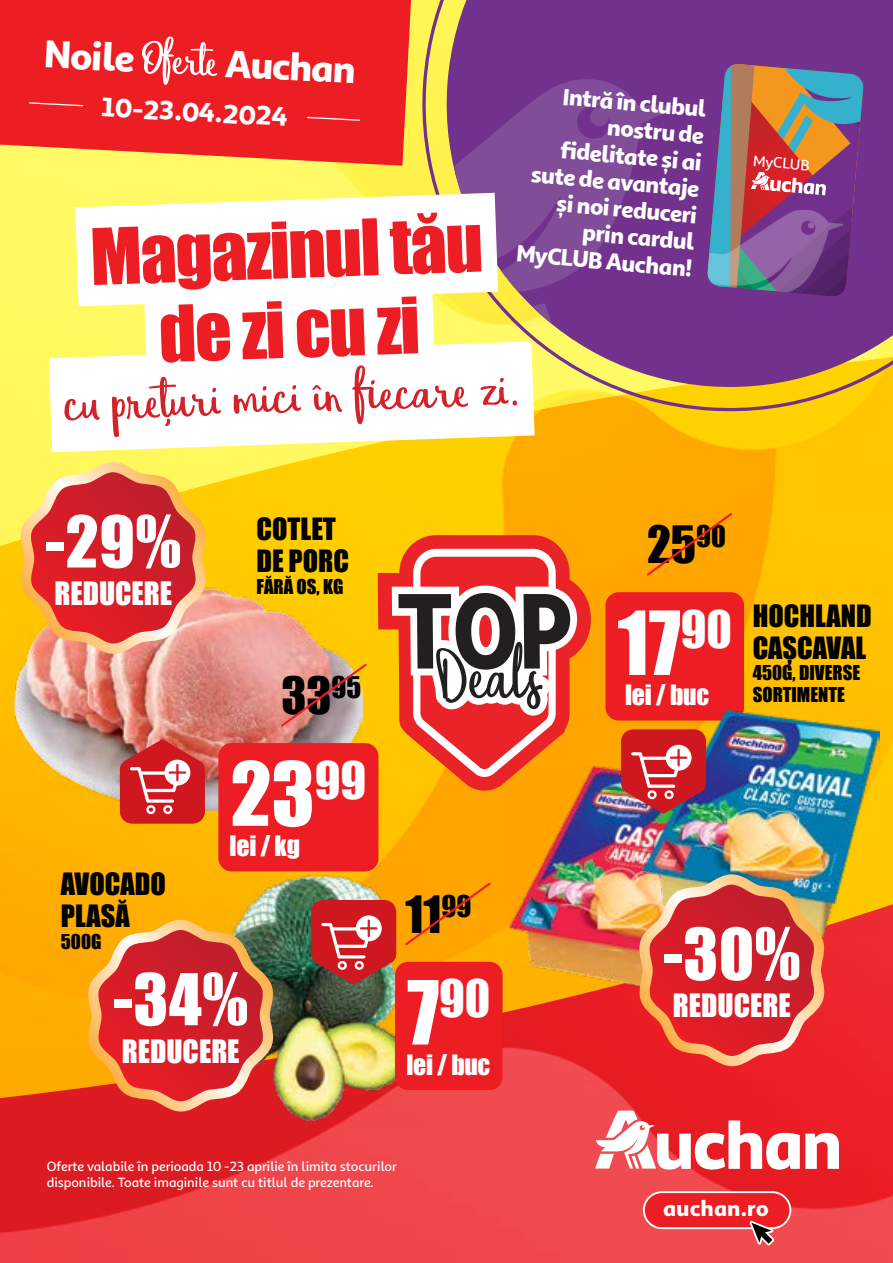
<style>
.page{position:relative;width:893px;height:1263px;background:#fff}
.page>*{position:absolute;margin:0;border:0;box-sizing:border-box;transform-origin:0 0}
.t1{font:81.6px "Impact";color:#fff}
.t2{font:72px/79.5px "Impact";color:#ed1d24;text-align:center}
.t3{font:65.85px "Impact";color:#fff}
.t4{font:60px "Eufoniem U Two";color:#d2232a}
.t5{font:47.55px "Impact";color:#fff}
.t6{font:47.25px "Impact";color:#000}
.t7{font:900 39px "Sana Sans Alt";color:#fff}
.t8{font:29.55px "Impact";color:#fff}
.t9{font:28.2px/32.2px "Impact";color:#000}
.t10{font:900 27px "Sana Sans Alt";color:#fff}
.t11{font:25.8px "Impact";letter-spacing:-.01em;color:#fff}
.t12{font:900 23.7px/26.7px "Sana Sans Alt";color:#fff;text-align:right}
.t13{font:900 22.5px "Sana Sans Alt";color:#fff}
.t14{font:18.75px/21.5px "Impact";color:#000}
.t15{font:500 15.15px "Sana Sans Alt";color:#fff}
.t16{font:500 13.5px/16.2px "Sana Sans Alt";color:#fff}
.s1{font-family:"Eufoniem U Two";font-weight:400;font-size:49.5px}
.s2{font-size:81.6px}
</style>
<div class="page">
<img style="left:0;top:558px;width:893px;height:342px">
<img style="left:0;top:166px;width:893px;height:392px">
<img style="left:0;top:904px;width:893px;height:359px">
<div style="left:644px;top:1192px;width:146px;height:36px;background:#ed1d24;border-radius:18px"></div>
<div style="left:643px;top:1191px;width:148px;height:38px;border:2px solid #fff;border-radius:18px"></div>
<svg style="left:749px;top:1221px;width:25px;height:24px"></svg>
<svg style="left:595px;top:1110px;width:244px;height:59px"></svg>
<svg style="left:0;top:0;width:409px;height:166px;background:#ee2c28"></svg>
<svg style="left:28px;top:102px;width:56px;height:5px"></svg>
<svg style="left:306px;top:116px;width:55px;height:6px"></svg>
<svg style="left:378px;top:535px;width:213px;height:256px;background:#f7840e"></svg>
<svg style="left:392px;top:549px;width:185px;height:228px"></svg>
<svg style="left:409px;top:0;width:484px;height:421px;background:#91597b"></svg>
<svg style="left:75px;top:193px;width:423px;height:113px"></svg>
<svg style="left:144px;top:275px;width:291px;height:66px"></svg>
<svg style="left:49px;top:341px;width:486px;height:111px"></svg>
<svg style="left:707px;top:64px;width:156px;height:233px;background:#8b657d"></svg>
<img style="left:15px;top:586px;width:348px;height:224px">
<svg style="left:20px;top:462px;width:187px;height:192px;background:#e36445"></svg>
<div style="left:218px;top:743px;width:160px;height:128px;background:#ed1d24;border-radius:13px"></div>
<svg style="left:281px;top:664px;width:85px;height:62px;background:#d19889"></svg>
<svg style="left:119px;top:739px;width:86px;height:85px;background:#cf3838"></svg>
<div style="left:164px;top:760px;width:26px;height:25px;background:#fff;border-radius:50%"></div>
<hr style="left:176px;top:765px;width:3px;height:15px;background:#d2232a">
<hr style="left:170px;top:771px;width:15px;height:3px;background:#d2232a">
<img style="left:205px;top:865px;width:217px;height:262px">
<svg style="left:87px;top:920px;width:187px;height:191px;background:#d84b36"></svg>
<div style="left:395px;top:962px;width:108px;height:128px;background:#ed1d24;border-radius:13px"></div>
<div style="left:406px;top:883px;width:84px;height:62px;background:#ffa500"></div>
<svg style="left:311px;top:900px;width:86px;height:84px;background:#c24342"></svg>
<div style="left:605px;top:592px;width:139px;height:129px;background:#ed1d24;border-radius:13px"></div>
<div style="left:647px;top:513px;width:85px;height:62px;background:#ffa600"></div>
<img style="left:509px;top:766px;width:133px;height:227px">
<img style="left:642px;top:710px;width:238px;height:227px">
<svg style="left:638px;top:874px;width:187px;height:192px;background:#d64a42"></svg>
<img style="left:620px;top:729px;width:87px;height:85px">
<div style="left:666px;top:745px;width:25px;height:26px;background:#fff;border-radius:50%"></div>
<hr style="left:677px;top:750px;width:3px;height:15px;background:#d2232a">
<hr style="left:671px;top:756px;width:15px;height:3px;background:#d2232a">
<h3 class="t7" style="left:46px;top:23px;width:314px;rotate:3deg">Noile <span class="s1">Oferte</span> Auchan</h3>
<h3 class="t10" style="left:103px;top:86px;width:188px;rotate:3deg">10-23.04.2024</h3>
<h3 class="t12" style="left:532px;top:78px;width:178px;rotate:5deg">Intră în clubul nostru de<br>fi delitate și ai sute de avantaje și noi reduceri prin cardul<br>MyCLUB Auchan!</h3>
<h2 class="t2" style="left:89px;top:215px;width:394px;rotate:-2deg">Magazinul tău de zi cu zi</h2>
<h3 class="t4" style="left:62px;top:365px;width:458px;rotate:-2deg">cu prețuri mici în fi ecare zi.</h3>
<p class="t15" style="left:754px;top:149px;width:58px;rotate:5deg">MyCLUB</p>
<h3 class="t3" style="left:45px;top:491px;width:137px">-29%</h3>
<h3 class="t8" style="left:54px;top:571px;width:119px">REDUCERE</h3>
<h3 class="t9" style="left:257px;top:512px;width:94px">COTLET<br>DE PORC</h3>
<h3 class="t14" style="left:257px;top:575px;width:88px">FĂRĂ OS, KG</h3>
<h3 class="t6" style="left:281px;top:659px;width:81px">33<sup>95</sup></h3>
<h1 class="t1" style="left:231px;top:730px;width:137px">23<sup>99</sup></h1>
<h3 class="t11" style="left:230px;top:826px;width:72px">lei / kg</h3>
<h3 class="t6" style="left:647px;top:508px;width:80px">25<sup>90</sup></h3>
<h1 class="t1" style="left:618px;top:580px;width:116px">17<sup>90</sup></h1>
<h3 class="t11" style="left:625px;top:675px;width:86px">lei / buc</h3>
<h3 class="t9" style="left:753px;top:599px;width:121px">HOCHLAND<br>CAȘCAVAL</h3>
<h3 class="t14" style="left:753px;top:662px;width:109px">450G, DIVERSE<br>SORTIMENTE</h3>
<h3 class="t9" style="left:61px;top:867px;width:106px">AVOCADO<br>PLASĂ</h3>
<h3 class="t14" style="left:61px;top:930px;width:42px">500G</h3>
<h3 class="t3" style="left:113px;top:948px;width:136px">-34%</h3>
<h3 class="t8" style="left:122px;top:1028px;width:119px">REDUCERE</h3>
<h3 class="t6" style="left:406px;top:877px;width:67px">11<sup>99</sup></h3>
<h3 class="t5" style="left:407px;top:962px;width:85px"><span class="s2">7</span>90</h3>
<h3 class="t11" style="left:406px;top:1044px;width:86px">lei / buc</h3>
<p class="t16" style="left:47px;top:1157px;width:352px">Oferte valabile în perioada 10 -23 aprilie în limita stocurilor disponibile. Toate imaginile sunt cu titlul de prezentare.</p>
<h3 class="t3" style="left:663px;top:903px;width:139px">-30%</h3>
<h3 class="t8" style="left:673px;top:983px;width:119px">REDUCERE</h3>
<h3 class="t13" style="left:663px;top:1190px;width:107px">auchan.ro</h3>
</div>
